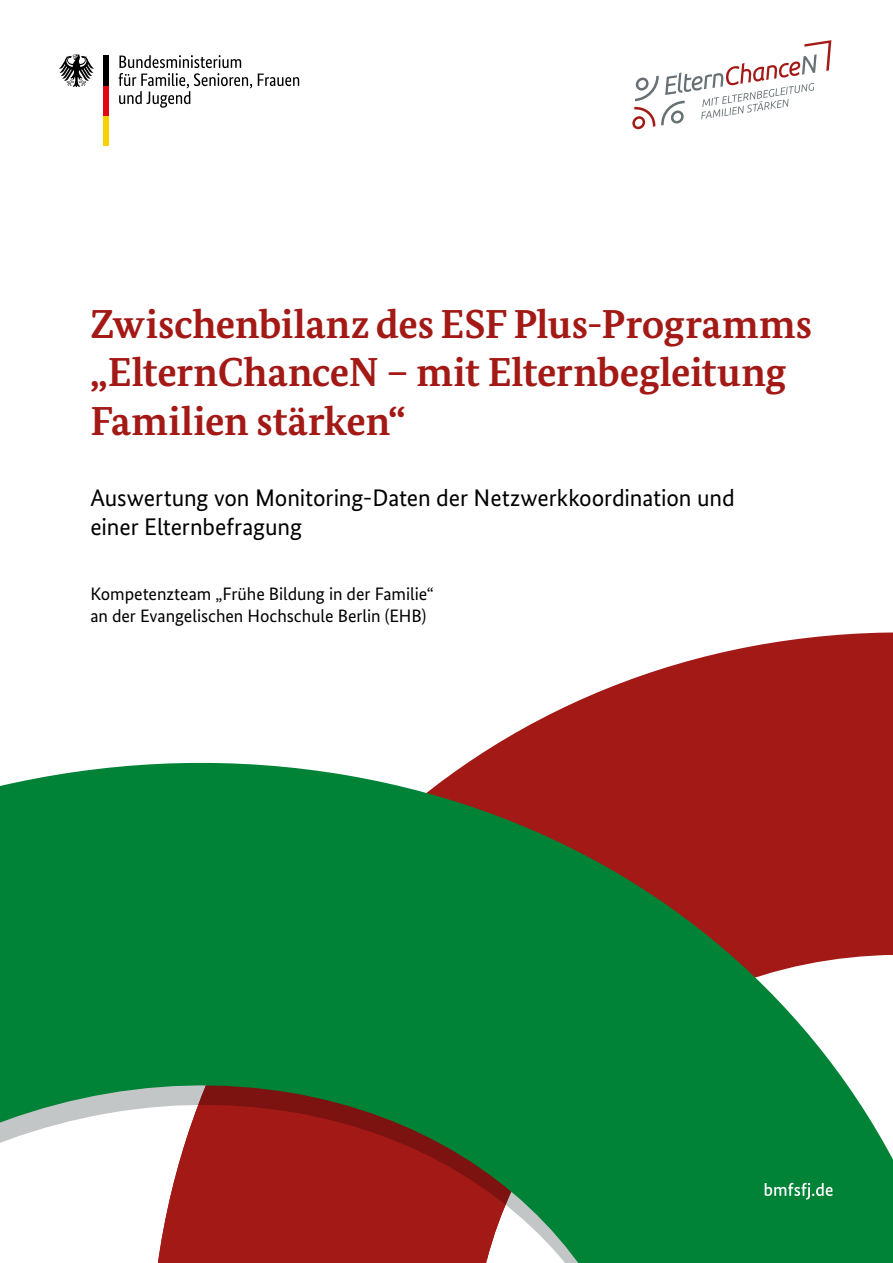
<style>
.page{position:relative;width:893px;height:1263px;background:#fff}
.page>*{position:absolute;margin:0;border:0;box-sizing:border-box;transform-origin:0 0}
.A4_V_A_Umschlag_A-01-P-HL{font:700 40.5px/48.6px "Bundes Serif";letter-spacing:-.005em;color:#a31916}
.A4_V_A_Umschlag_A-02-P-SH{font:24px/28.8px "Bundes Sans";letter-spacing:-.005em;color:#000}
.A4_V_A_Umschlag_A-02-P-SH-2{font:18px/21.6px "Bundes Sans";letter-spacing:-.005em;color:#000}
</style>
<div class="page">
<svg style="left:584px;top:632px;width:309px;height:66px;fill:#a31916"></svg>
<svg style="left:0;top:698px;width:893px;height:565px;fill:#008237"></svg>
<svg style="left:119px;top:55px;width:180px;height:53px"></svg>
<div style="left:103px;top:116px;width:5px;height:30px;background:#f8d200"></div>
<div style="left:103px;top:86px;width:5px;height:30px;background:#e30613"></div>
<svg style="left:59px;top:54px;width:35px;height:33px"></svg>
<div style="left:103px;top:56px;width:5px;height:30px;background:#000"></div>
<svg style="left:632px;top:40px;width:199px;height:89px"></svg>
<svg style="left:765px;top:1183px;width:68px;height:16px"></svg>
<p class="A4_V_A_Umschlag_A-01-P-HL" style="left:90px;top:299px;width:723px">Zwischenbilanz des ESF Plus-Programms „ElternChanceN – mit Elternbegleitung<br>Familien stärken“</p>
<p class="A4_V_A_Umschlag_A-02-P-SH" style="left:90px;top:483px;width:646px">Auswertung von Monitoring-Daten der Netzwerkkoordination und einer Elternbefragung</p>
<p class="A4_V_A_Umschlag_A-02-P-SH-2" style="left:90px;top:583px;width:345px">Kompetenzteam „Frühe Bildung in der Familie“ an der Evangelischen Hochschule Berlin (EHB)</p>
</div>
